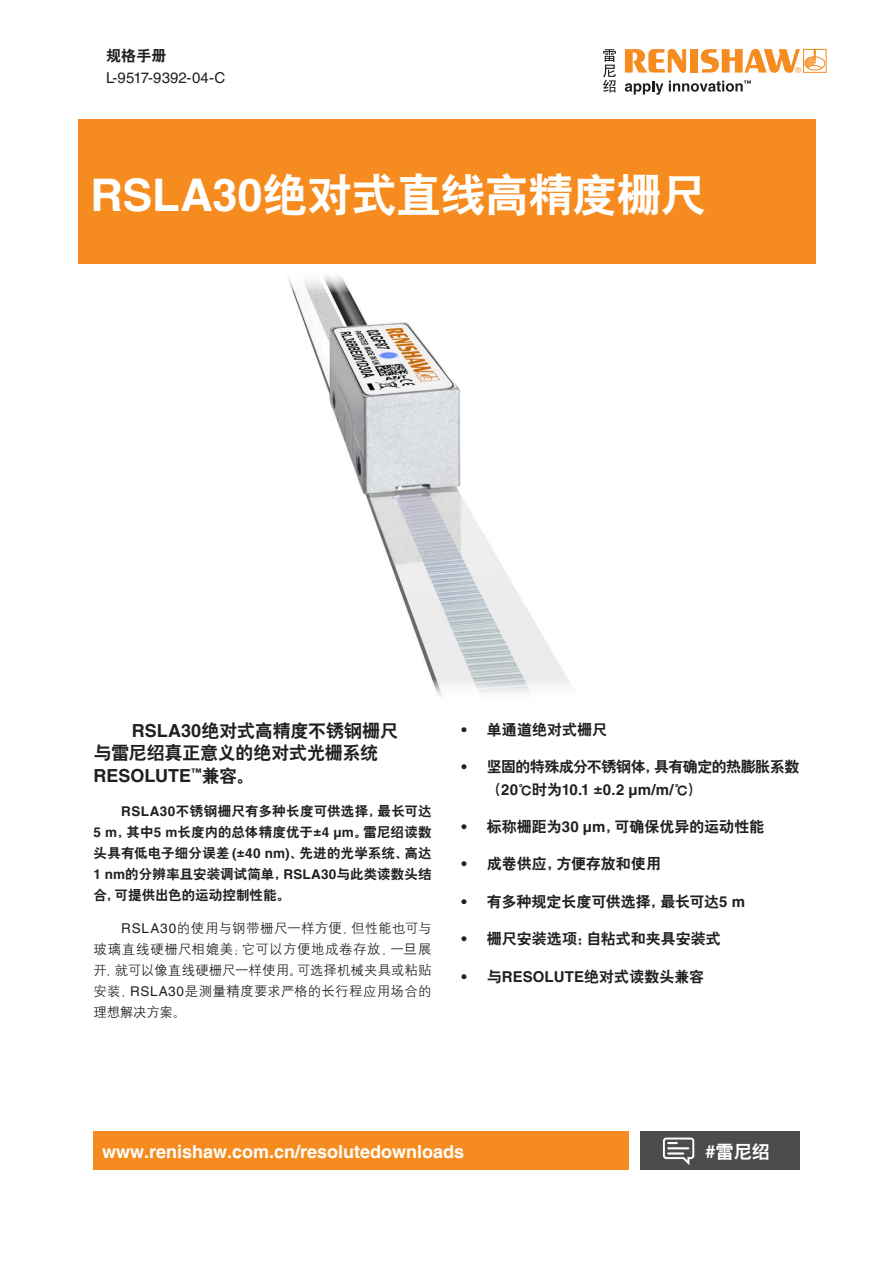
<style>
.page{position:relative;width:893px;height:1263px;background:#fff}
.page>*{position:absolute;margin:0;border:0;box-sizing:border-box;transform-origin:0 0}
.Headline_30pt_BOLD{font:45px "H Yb 2 gj";letter-spacing:-.015em;color:#fff}
.Heading_4__12pt_bold{font:18px/23.1px "H Yb 2 gj";letter-spacing:-.01em;color:#231f20}
.back_page_URL_white___hashtag{font:700 18px "Helvetica LT Pro";color:#fff}
.t1{font:18px "H Yb 2 gj";color:#fff}
._10pt_Body_Text{font:15px "H Yb 2 gj";color:#231f20}
._10pt_Body_Text-2{font:15px/23.5px "H Yb 2 gj";letter-spacing:-.035em;color:#231f20}
.t2{font:700 15px "Helvetica LT Pro";letter-spacing:.005em;color:#231f20}
._10pt_Body_Text-3{font:15px "Helvetica LT Pro";letter-spacing:.005em;color:#231f20}
._8pt_Body_Text_Bold{font:13.5px/21px "H Yb 2 gj";letter-spacing:.005em;color:#231f20;text-align:justify}
._8pt_Body_Text{font:13.5px/21px "H Yg 2 gj";letter-spacing:.005em;color:#231f20;text-align:justify}
.s1{font-family:"Helvetica LT Pro";font-weight:700}
.s2{font-family:"Helvetica LT Pro"}
.s3{font-family:"H Yb 2 gj";font-weight:400}
</style>
<div class="page">
<div style="left:94px;top:1131px;width:535px;height:38px;background:#f68c1f"></div>
<div style="left:639px;top:1131px;width:160px;height:38px;background:#4d4b4d"></div>
<svg style="left:663px;top:1137px;width:31px;height:28px"></svg>
<div style="left:78px;top:119px;width:737px;height:145px;background:#f68c1f"></div>
<img style="left:288px;top:275px;width:283px;height:421px">
<svg style="left:625px;top:49px;width:61px;height:24px"></svg>
<div style="left:690px;top:49px;width:8px;height:24px;background:#f68c1f"></div>
<svg style="left:625px;top:81px;width:38px;height:14px"></svg>
<svg style="left:701px;top:49px;width:124px;height:24px"></svg>
<svg style="left:669px;top:80px;width:82px;height:12px"></svg>
<svg style="left:603px;top:49px;width:13px;height:44px"></svg>
<p class="_10pt_Body_Text" style="left:106px;top:48px;width:62px">规格手册</p>
<p class="_10pt_Body_Text-3" style="left:106px;top:69px;width:121px">L-9517-9392-04-C</p>
<p class="Headline_30pt_BOLD" style="left:91px;top:171px;width:617px"><span class="s1">RSLA30</span>绝对式直线高精度栅尺</p>
<p class="Heading_4__12pt_bold" style="left:94px;top:719px;width:306px;text-indent:38px"><span class="s1">RSLA30</span>绝对式高精度不锈钢栅尺与雷尼绍真正意义的绝对式光栅系统<br><span class="s1">RESOLUTE</span><sup>™</sup>兼容。</p>
<p class="_8pt_Body_Text_Bold" style="left:94px;top:800px;width:339px;text-indent:28px"><span class="s1">RSLA30</span>不锈钢栅尺有多种长度可供选择，最长可达<span class="s1">5 m</span>，其中<span class="s1">5 m</span>长度内的总体精度优于<span class="s1">±4 µm</span>。雷尼绍读数头具有低电子细分误差 <span class="s1">(±40 nm)</span>、先进的光学系统、高达<span class="s1">1 nm</span>的分辨率且安装调试简单，<span class="s1">RSLA30</span>与此类读数头结合，可提供出色的运动控制性能。</p>
<p class="_8pt_Body_Text" style="left:94px;top:918px;width:339px;text-indent:28px"><span class="s2">RSLA30</span>的使用与钢带栅尺一样方便，但性能也可与玻璃直线硬栅尺相媲美；它可以方便地成卷存放，一旦展开，就可以像直线硬栅尺一样使用。可选择机械夹具或粘贴安装，<span class="s2">RSLA30</span>是测量精度要求严格的长行程应用场合的理想解决方案。</p>
<p class="_10pt_Body_Text" style="left:461px;top:722px;width:147px"><span class="s1">•</span> 单通道绝对式栅尺</p>
<p class="_10pt_Body_Text-2" style="left:487px;top:755px;width:314px;text-indent:-26px"><span class="s1">•</span> 坚固的特殊成分不锈钢体，具有确定的热膨胀系数（<span class="s1">20</span>℃时为<span class="s1">10.1 ±0.2 µm/m/</span>℃）</p>
<p class="_10pt_Body_Text" style="left:461px;top:819px;width:304px"><span class="s1">•</span> 标称栅距为<span class="s1">30 μm</span>，可确保优异的运动性能</p>
<p class="_10pt_Body_Text" style="left:461px;top:856px;width:201px"><span class="s1">•</span> 成卷供应，方便存放和使用</p>
<p class="_10pt_Body_Text" style="left:461px;top:894px;width:285px"><span class="s1">•</span> 有多种规定长度可供选择，最长可达<span class="s1">5 m</span></p>
<p class="_10pt_Body_Text" style="left:461px;top:931px;width:261px"><span class="s1">•</span> 栅尺安装选项：自粘式和夹具安装式</p>
<p class="t2" style="left:461px;top:967px;width:244px">• <span class="s3">与</span>RESOLUTE<span class="s3">绝对式读数头兼容</span></p>
<p class="back_page_URL_white___hashtag" style="left:102px;top:1141px;width:364px">www.renishaw.com.cn/resolutedownloads</p>
<h2 class="t1" style="left:706px;top:1142px;width:66px"><span class="s1">#</span>雷尼绍</h2>
</div>
